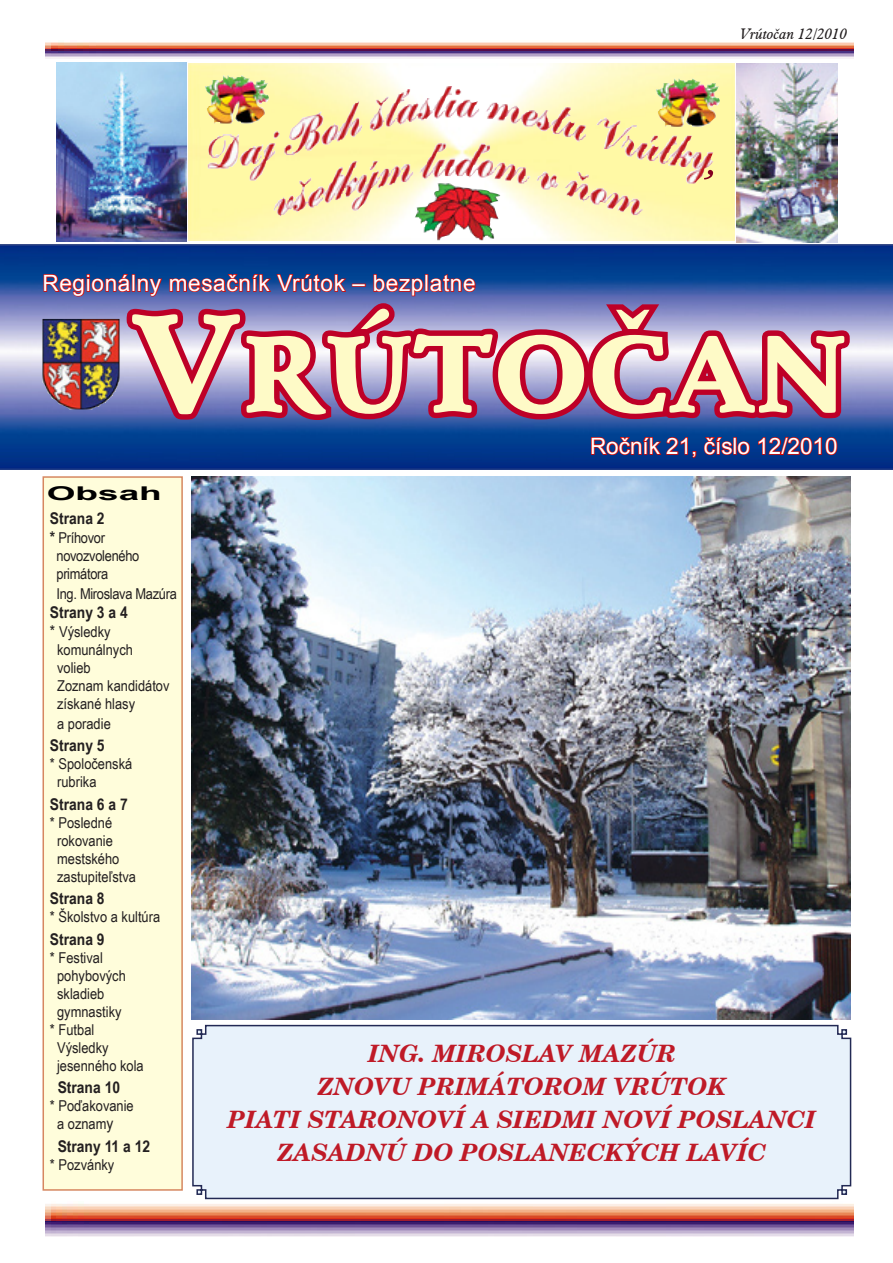
<style>
.page{position:relative;width:893px;height:1263px;background:#fff}
.page>*{position:absolute;margin:0;border:0;box-sizing:border-box;transform-origin:0 0}
.t1{font:900 106.5px "Schneidler CE";color:#fefac7}
.t2{font:italic 700 24px/33px "Century Schoolbook CE";color:#bf1a27;text-align:center}
.t3{font:22.5px "Arial";letter-spacing:.03em;color:#fff}
.t4{font:22.5px "Arial";color:#fff}
.t5{font:700 18.9px "Arial";color:#000;scale:1.95 1}
.t6{font:700 16.2px "Arial Narrow";color:#231f20;scale:1.05 1}
.t7{font:15px/18.3px "Arial Narrow";color:#231f20;scale:1.05 1}
.t8{font:15px/18px "Arial Narrow";letter-spacing:-.02em;color:#231f20;scale:1.05 1}
.t9{font:italic 15px "Aldine 721 CE";color:#231f20}
.s1{font-size:136.5px}
.s2{font-weight:700;font-size:16.05px}
.s3{font-size:16.05px}
.s4{font-size:16.2px}
</style>
<div class="page">
<img style="left:45px;top:1204px;width:808px;height:33px">
<img style="left:45px;top:42px;width:809px;height:17px">
<img style="left:188px;top:64px;width:546px;height:177px">
<img style="left:0;top:244px;width:893px;height:225px">
<div style="left:43px;top:477px;width:139px;height:713px;background:#fffddb"></div>
<div style="left:43px;top:476px;width:140px;height:715px;border:2px solid #d68760"></div>
<svg style="left:43px;top:273px;width:816px;height:186px;background:#7b558a"></svg>
<div style="left:192px;top:1024px;width:660px;height:176px;background:#e8f2fb"></div>
<img style="left:57px;top:63px;width:129px;height:178px">
<img style="left:736px;top:64px;width:102px;height:179px">
<img style="left:415px;top:183px;width:85px;height:57px">
<img style="left:205px;top:75px;width:64px;height:48px">
<img style="left:656px;top:79px;width:64px;height:48px">
<img style="left:192px;top:477px;width:658px;height:542px">
<img style="left:43px;top:319px;width:76px;height:90px">
<img style="left:340px;top:86px;width:139px;height:51px">
<svg style="left:703px;top:169px;width:11px;height:13px"></svg>
<h3 class="t3" style="left:43px;top:268px;width:435px">Regionálny mesačník Vrútok – bezplatne</h3>
<p class="t9" style="left:740px;top:24px;width:109px">Vrútoèan 12/2010</p>
<h1 class="t1" style="left:130px;top:309px;width:718px"><span class="s1">V</span>RÚTOÈAN</h1>
<p class="t5" style="left:47px;top:481px;width:60px">Obsah</p>
<p class="t6" style="left:50px;top:506px;width:54px">Strana 2</p>
<p class="t8" style="left:56px;top:529px;width:80px;text-indent:-7px"><span class="s2">*</span> Príhovor novozvoleného primátora</p>
<p class="t8" style="left:56px;top:584px;width:116px">Ing. Miroslava Mazúra</p>
<p class="t6" style="left:50px;top:600px;width:76px">Strany 3 a 4</p>
<p class="t7" style="left:57px;top:622px;width:109px;text-indent:-7px"><span class="s3">*</span> Výsledky komunálnych volieb<br>Zoznam kandidátov získané hlasy<br>a poradie</p>
<p class="t6" style="left:50px;top:733px;width:54px">Strany 5</p>
<p class="t7" style="left:57px;top:754px;width:73px;text-indent:-7px">* Spoločenská rubrika</p>
<p class="t6" style="left:50px;top:792px;width:76px">Strana 6 a 7</p>
<p class="t7" style="left:57px;top:813px;width:77px;text-indent:-7px">* Posledné rokovanie mestského zastupiteľstva</p>
<p class="t6" style="left:50px;top:886px;width:54px">Strana 8</p>
<p class="t7" style="left:50px;top:907px;width:107px">* Školstvo a kultúra</p>
<p class="t6" style="left:50px;top:927px;width:54px">Strana 9</p>
<p class="t7" style="left:50px;top:948px;width:52px">* Festival</p>
<p class="t7" style="left:57px;top:966px;width:67px">pohybových</p>
<p class="t7" style="left:57px;top:984px;width:47px">skladieb</p>
<p class="t7" style="left:57px;top:1002px;width:63px">gymnastiky</p>
<p class="t7" style="left:50px;top:1020px;width:44px">* Futbal</p>
<p class="t7" style="left:57px;top:1038px;width:51px">Výsledky</p>
<p class="t7" style="left:57px;top:1056px;width:84px">jesenného kola</p>
<p class="t6" style="left:58px;top:1075px;width:61px">Strana 10</p>
<p class="t7" style="left:57px;top:1096px;width:75px;text-indent:-7px">* Poďakovanie a oznam<span class="s4">y</span></p>
<p class="t6" style="left:58px;top:1134px;width:90px">Strany 11 a 12</p>
<p class="t7" style="left:50px;top:1155px;width:63px">* Pozvánky</p>
<h3 class="t4" style="left:590px;top:431px;width:249px">Ročník 21, číslo 12/2010</h3>
<h2 class="t2" style="left:228px;top:1036px;width:590px">ING. MIROSLAV MAZÚR<br>ZNOVU PRIMÁTOROM VRÚTOK<br>PIATI STARONOVÍ A SIEDMI NOVÍ POSLANCI<br>ZASADNÚ DO POSLANECKÝCH LAVÍC</h2>
</div>
